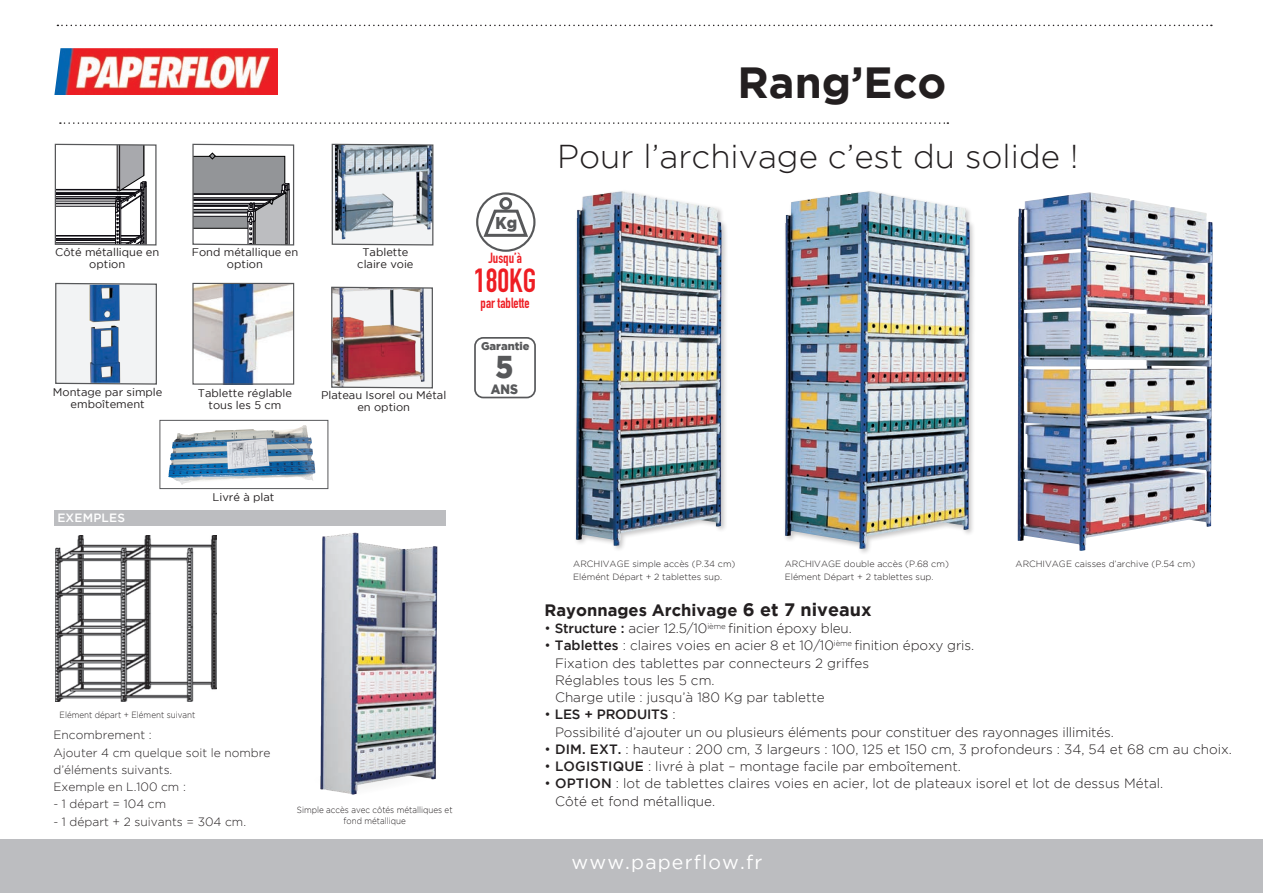
<style>
.page{position:relative;width:1263px;height:893px;background:#fff}
.page>*{position:absolute;margin:0;border:0;box-sizing:border-box;transform-origin:0 0}
.t1{font:700 43.5px "Gotham";color:#231f20}
.t2{font:300 33px "Gotham";color:#231f20}
.t3{font:33px "DIN Engschrift";color:#ee1d23;scale:.96 1}
.t4{font:900 31.5px "Gotham";color:#57585a;scale:.9 1}
.t5{font:19.5px "Gotham";letter-spacing:.06em;color:#fff}
.t6{font:900 17.1px "Gotham";color:#57585a;scale:.9 1}
.t7{font:700 16.5px "Gotham";color:#231f20}
.t8{font:14.55px "DIN Engschrift";color:#ee1d23;scale:.96 1}
.t9{font:300 13.5px/17.2px "Gotham";color:#231f20}
.t10{font:500 13.5px "Gotham";color:#231f20}
.t11{font:900 13.5px "Gotham";color:#57585a;scale:.9 1}
.t12{font:300 12px/17.2px "Gotham";color:#231f20}
.t13{font:500 12px "Gotham";color:#fff}
.t14{font:11.1px/12px "Gotham";color:#231f20;text-align:center}
.t15{font:900 11.1px "Gotham";color:#57585a}
.t16{font:300 9px/12.6px "Gotham";color:#231f20}
.t17{font:300 9px/10.5px "Gotham";color:#231f20;text-align:center;scale:.9 1}
.s1{font-size:18px}
.s2{font-weight:500}
.s3{font-weight:300}
</style>
<div class="page">
<svg style="left:60px;top:122px;width:888px;height:2px"></svg>
<svg style="left:57px;top:25px;width:1155px;height:1px"></svg>
<div style="left:0;top:839px;width:1263px;height:54px;background:#bcbdc0"></div>
<img style="left:55px;top:536px;width:161px;height:165px">
<div style="left:54px;top:510px;width:391px;height:16px;background:#bcbdc0"></div>
<svg style="left:481px;top:207px;width:49px;height:31px"></svg>
<div style="left:476px;top:192px;width:59px;height:60px;border:2px solid #57585a;border-radius:50%"></div>
<div style="left:499px;top:197px;width:13px;height:13px;border:3px solid #57585a;border-radius:50%"></div>
<div style="left:573px;top:189px;width:155px;height:363px;background:#231f20;opacity:.25"></div>
<img style="left:576px;top:191px;width:146px;height:355px">
<div style="left:783px;top:189px;width:193px;height:366px;background:#231f20;opacity:.25"></div>
<img style="left:785px;top:191px;width:185px;height:358px">
<img style="left:54px;top:48px;width:224px;height:47px">
<img style="left:1017px;top:192px;width:195px;height:359px">
<div style="left:474px;top:337px;width:62px;height:61px;border:2px solid #57585a;border-radius:8px"></div>
<img style="left:194px;top:285px;width:98px;height:98px">
<div style="left:192px;top:283px;width:102px;height:102px;border:1px solid #57585a"></div>
<svg style="left:55px;top:282px;width:102px;height:103px"></svg>
<svg style="left:192px;top:143px;width:103px;height:103px"></svg>
<svg style="left:54px;top:143px;width:103px;height:103px"></svg>
<svg style="left:331px;top:143px;width:103px;height:103px"></svg>
<img style="left:331px;top:286px;width:102px;height:103px">
<img style="left:320px;top:510px;width:126px;height:285px">
<img style="left:168px;top:425px;width:147px;height:60px">
<div style="left:159px;top:420px;width:169px;height:69px;border:1px solid #57585a"></div>
<p class="t14" style="left:55px;top:246px;width:106px">Côté métallique en option</p>
<p class="t14" style="left:357px;top:246px;width:58px">Tablette claire voie</p>
<p class="t14" style="left:192px;top:246px;width:108px">Fond métallique en option</p>
<p class="t6" style="left:495px;top:213px;width:26px">kg</p>
<p class="t8" style="left:488px;top:250px;width:36px">Jusqu’à</p>
<h2 class="t3" style="left:474px;top:261px;width:66px">180KG</h2>
<p class="t8" style="left:481px;top:294px;width:53px">par tablette</p>
<p class="t15" style="left:481px;top:340px;width:50px">Garantie</p>
<h3 class="t4" style="left:495px;top:349px;width:21px">5</h3>
<p class="t14" style="left:53px;top:385px;width:111px">Montage par simple emboîtement</p>
<p class="t14" style="left:198px;top:387px;width:96px">Tablette réglable</p>
<p class="t11" style="left:491px;top:381px;width:32px">ANS</p>
<p class="t14" style="left:209px;top:399px;width:74px">tous les 5 cm</p>
<p class="t14" style="left:321px;top:389px;width:127px">Plateau Isorel ou Métal en option</p>
<h1 class="t1" style="left:737px;top:58px;width:210px">Rang’Eco</h1>
<h2 class="t2" style="left:557px;top:138px;width:523px">Pour l’archivage c’est du solide !</h2>
<p class="t13" style="left:57px;top:511px;width:45px">EXEMPLES</p>
<p class="t14" style="left:213px;top:491px;width:63px">Livré à plat</p>
<p class="t17" style="left:60px;top:710px;width:152px">Elément départ + Elément suivant</p>
<p class="t12" style="left:53px;top:726px;width:219px">Encombrement :<br>Ajouter 4 cm quelque soit le nombre d’éléments suivants.<br>Exemple en L.100 cm :</p>
<p class="t12" style="left:53px;top:795px;width:114px">- 1 départ = 104 cm</p>
<p class="t12" style="left:53px;top:812px;width:194px">- 1 départ + 2 suivants = 304 cm.</p>
<p class="t17" style="left:297px;top:805px;width:175px">Simple accès avec côtés métalliques et fond métallique</p>
<p class="t16" style="left:573px;top:557px;width:164px">ARCHIVAGE simple accès (P.34 cm)<br>Elémént Départ + 2 tablettes sup.</p>
<p class="t16" style="left:1015px;top:557px;width:181px">ARCHIVAGE caisses d’archive (P.54 cm)</p>
<p class="t16" style="left:785px;top:557px;width:166px">ARCHIVAGE double accès (P.68 cm)<br>Elément Départ + 2 tablettes sup.</p>
<p class="t7" style="left:544px;top:601px;width:328px">Rayonnages Archivage <span class="s1">6 et 7 niveaux</span></p>
<p class="t9" style="left:544px;top:620px;width:309px">• <span class="s2">STRUCTURE :</span> acier 12.5/10<sup>ième</sup> finition époxy bleu.</p>
<p class="t9" style="left:555px;top:637px;width:421px;text-indent:-11px">• <span class="s2">TABLETTES</span> : claires voies en acier 8 et 10/10<sup>ième</sup> finition époxy gris.<br>Fixation des tablettes par connecteurs 2 griffes<br>Réglables tous les 5 cm.<br>Charge utile : jusqu’à 180 Kg par tablette</p>
<p class="t9" style="left:555px;top:706px;width:560px;text-indent:-11px">• <span class="s2">LES + PRODUITS</span> :<br>Possibilité d’ajouter un ou plusieurs éléments pour constituer des rayonnages illimités.</p>
<p class="t9" style="left:544px;top:740px;width:689px">• <span class="s2">DI M. EXT.</span> : hauteur : 200 cm, 3 largeurs : 100, 125 et 150 cm, 3 profondeurs : 34, 54 et 68 cm au choix.</p>
<p class="t10" style="left:544px;top:759px;width:49px"><span class="s3">•</span> LOGISTI</p>
<p class="t9" style="left:613px;top:758px;width:350px"><span class="s2">QUE</span> : livré à plat – montage facile par emboîtement.</p>
<p class="t10" style="left:544px;top:776px;width:32px"><span class="s3">•</span> OPTIO</p>
<p class="t9" style="left:555px;top:775px;width:610px;text-indent:46px"><span class="s2">N</span> : lot de tablettes claires voies en acier, lot de plateaux isorel et lot de dessus Métal.<br>Côté et fond métallique.</p>
<h3 class="t5" style="left:571px;top:851px;width:192px">www.paperflow.fr</h3>
</div>
